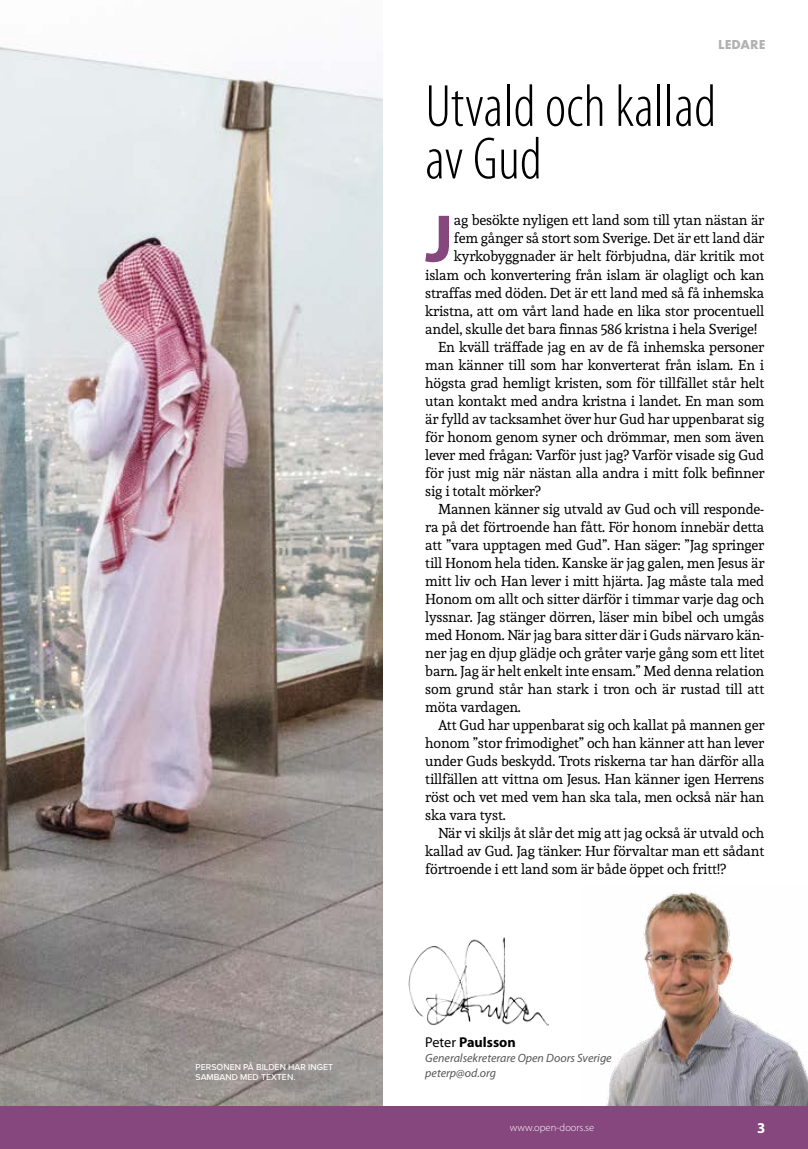
<style>
.page{position:relative;width:808px;height:1149px;background:#fff}
.page>*{position:absolute;margin:0;border:0;box-sizing:border-box;transform-origin:0 0}
.t1{font:700 67.65px "Myriad Pro";color:#85477e}
.t2{font:300 condensed 60px/52.5px "Myriad Pro";color:#000}
.t3{font:700 15px "Myriad Pro";color:#fff}
.t4{font:14.25px "Andada";letter-spacing:-.01em;color:#000}
.t5{font:700 14.25px "Myriad Pro";color:#000}
.t6{font:700 13.5px "Futura PT";letter-spacing:.01em;color:#b3b2b2}
.t7{font:italic 12px/15px "Myriad Pro";color:#575756}
.t8{font:300 10.5px "Myriad Pro";color:#fff}
.t9{font:500 8.85px/10.6px "Proxima Nova";color:#fff}
.s1{font-weight:400}
</style>
<div class="page">
<img style="left:0;top:46px;width:383px;height:1059px">
<img style="left:606px;top:892px;width:202px;height:213px">
<img style="left:408px;top:937px;width:141px;height:89px">
<div style="left:0;top:1106px;width:808px;height:42px;background:#85477e"></div>
<p class="t9" style="left:196px;top:1060px;width:139px">PERSONEN PÅ BILDEN HAR INGET<br>SAMBAND MED TEXTEN.</p>
<p class="t6" style="left:718px;top:35px;width:49px">LEDARE</p>
<h2 class="t2" style="left:425px;top:81px;width:292px">Utvald och kallad av Gud</h2>
<h1 class="t1" style="left:425px;top:194px;width:29px">J</h1>
<p class="t4" style="left:454px;top:211px;width:312px">ag besökte nyligen ett land som till ytan nästan är</p>
<p class="t4" style="left:454px;top:229px;width:312px">fem gånger så stort som Sverige. Det är ett land där</p>
<p class="t4" style="left:454px;top:247px;width:312px">kyrkobyggnader är helt förbjudna, där kritik mot</p>
<p class="t4" style="left:425px;top:265px;width:341px">islam och konvertering från islam är olagligt och kan</p>
<p class="t4" style="left:425px;top:283px;width:341px">straffas med döden. Det är ett land med så få inhemska</p>
<p class="t4" style="left:425px;top:301px;width:340px">kristna, att om vårt land hade en lika stor procentuell</p>
<p class="t4" style="left:425px;top:319px;width:333px">andel, skulle det bara finnas 586 kristna i hela Sverige!</p>
<p class="t4" style="left:438px;top:337px;width:328px">En kväll träffade jag en av de få inhemska personer</p>
<p class="t4" style="left:425px;top:355px;width:340px">man känner till som har konverterat från islam. En i</p>
<p class="t4" style="left:425px;top:373px;width:341px">högsta grad hemligt kristen, som för tillfället står helt</p>
<p class="t4" style="left:425px;top:391px;width:340px">utan kontakt med andra kristna i landet. En man som</p>
<p class="t4" style="left:425px;top:409px;width:340px">är fylld av tacksamhet över hur Gud har uppenbarat sig</p>
<p class="t4" style="left:425px;top:427px;width:341px">för honom genom syner och drömmar, men som även</p>
<p class="t4" style="left:425px;top:445px;width:340px">lever med frågan: Varför just jag? Varför visade sig Gud</p>
<p class="t4" style="left:425px;top:463px;width:341px">för just mig när nästan alla andra i mitt folk befinner</p>
<p class="t4" style="left:425px;top:481px;width:117px">sig i totalt mörker?</p>
<p class="t4" style="left:438px;top:499px;width:328px">Mannen känner sig utvald av Gud och vill responde-</p>
<p class="t4" style="left:425px;top:517px;width:341px">ra på det förtroende han fått. För honom innebär detta</p>
<p class="t4" style="left:425px;top:535px;width:340px">att ”vara upptagen med Gud”. Han säger: ”Jag springer</p>
<p class="t4" style="left:425px;top:553px;width:341px">till Honom hela tiden. Kanske är jag galen, men Jesus är</p>
<p class="t4" style="left:425px;top:571px;width:341px">mitt liv och Han lever i mitt hjärta. Jag måste tala med</p>
<p class="t4" style="left:425px;top:589px;width:340px">Honom om allt och sitter därför i timmar varje dag och</p>
<p class="t4" style="left:425px;top:607px;width:341px">lyssnar. Jag stänger dörren, läser min bibel och umgås</p>
<p class="t4" style="left:425px;top:625px;width:340px">med Honom. När jag bara sitter där i Guds närvaro kän-</p>
<p class="t4" style="left:425px;top:643px;width:341px">ner jag en djup glädje och gråter varje gång som ett litet</p>
<p class="t4" style="left:425px;top:661px;width:340px">barn. Jag är helt enkelt inte ensam.” Med denna relation</p>
<p class="t4" style="left:425px;top:679px;width:340px">som grund står han stark i tron och är rustad till att</p>
<p class="t4" style="left:425px;top:697px;width:97px">möta vardagen.</p>
<p class="t4" style="left:438px;top:715px;width:328px">Att Gud har uppenbarat sig och kallat på mannen ger</p>
<p class="t4" style="left:425px;top:733px;width:340px">honom ”stor frimodighet” och han känner att han lever</p>
<p class="t4" style="left:425px;top:751px;width:341px">under Guds beskydd. Trots riskerna tar han därför alla</p>
<p class="t4" style="left:425px;top:769px;width:341px">tillfällen att vittna om Jesus. Han känner igen Herrens</p>
<p class="t4" style="left:425px;top:787px;width:341px">röst och vet med vem han ska tala, men också när han</p>
<p class="t4" style="left:425px;top:805px;width:82px">ska vara tyst.</p>
<p class="t4" style="left:438px;top:823px;width:328px">När vi skiljs åt slår det mig att jag också är utvald och</p>
<p class="t4" style="left:425px;top:841px;width:340px">kallad av Gud. Jag tänker: Hur förvaltar man ett sådant</p>
<p class="t4" style="left:425px;top:859px;width:302px">förtroende i ett land som är både öppet och fritt!?</p>
<p class="t5" style="left:425px;top:1032px;width:92px"><span class="s1">Peter</span> Paulsson</p>
<p class="t7" style="left:425px;top:1050px;width:188px">Generalsekreterare Open Doors Sverige peterp@od.org</p>
<p class="t8" style="left:510px;top:1121px;width:86px">www.open-doors.se</p>
<p class="t3" style="left:757px;top:1117px;width:10px">3</p>
</div>
